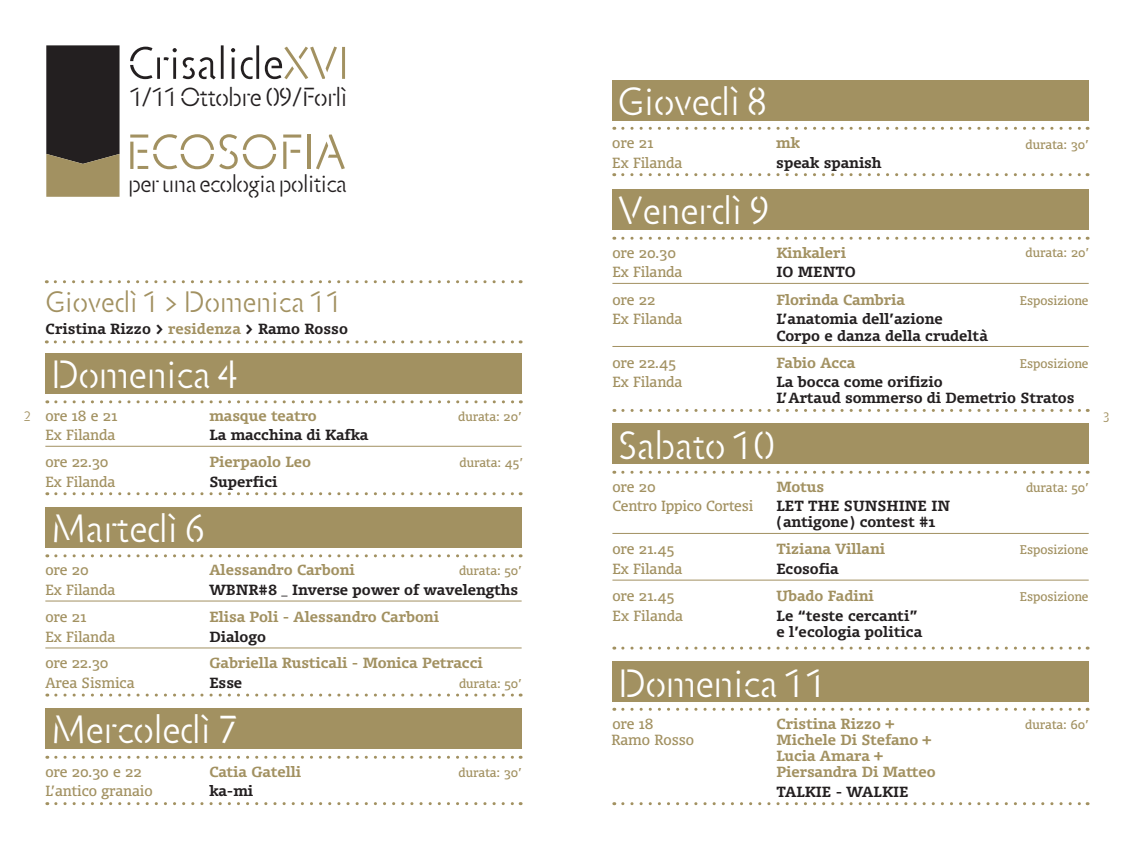
<style>
.page{position:relative;width:1134px;height:851px;background:#fff}
.page>*{position:absolute;margin:0;border:0;box-sizing:border-box;transform-origin:0 0}
.t1{font:50px "Jigsaw Stencil";color:#a29161}
.t2{font:40px "Jigsaw Stencil";color:#fff}
.testo_corrente{font:30px "Jigsaw Stencil";letter-spacing:.005em;color:#a29161}
.t3{font:26.6px "Jigsaw Stencil";letter-spacing:-.02em;color:#231f20}
.t4{font:24.6px "Jigsaw Stencil";letter-spacing:-.02em;color:#231f20}
.orario{font:700 14px/16px "Olsen";color:#a29161}
.luogo{font:700 14px/16px "Olsen";color:#231f20}
.orario-2{font:14px "Olsen";letter-spacing:-.01em;color:#a29161}
.luogo_-_singolo{font:700 14px/16px "Olsen";color:#231f20}
.testo_corrente-2{font:700 14px "Olsen";letter-spacing:.005em;color:#231f20}
.luogo-2{font:14px "Olsen";color:#a29161}
.luogo_-_singolo-2{font:14px "Olsen";color:#a29161}
.luogo-3{font:14px "Olsen";letter-spacing:-.02em;color:#a29161}
.testo_corrente-3{font:14px "Olsen";letter-spacing:.005em;color:#a29161}
.testo_bio_corsivo{font:14px "Jigsaw Stencil";color:#a29161}
.info_spettacolo{font:12px "Olsen";color:#a29161}
.s1{color:#a29161}
</style>
<div class="page">
<svg style="left:46px;top:45px;width:74px;height:152px;background:#453e32"></svg>
<svg style="left:130px;top:45px;width:215px;height:34px"></svg>
<div style="left:612px;top:189px;width:477px;height:41px;background:#a29161"></div>
<div style="left:612px;top:423px;width:477px;height:41px;background:#a29161"></div>
<div style="left:612px;top:661px;width:476px;height:41px;background:#a29161"></div>
<hr style="left:612px;top:283px;width:477px;height:1px;background:#a29161">
<hr style="left:612px;top:533px;width:477px;height:1px;background:#a29161">
<svg style="left:623px;top:802px;width:465px;height:3px"></svg>
<svg style="left:623px;top:409px;width:465px;height:3px"></svg>
<hr style="left:612px;top:346px;width:477px;height:1px;background:#a29161">
<hr style="left:612px;top:579px;width:477px;height:1px;background:#a29161">
<svg style="left:623px;top:237px;width:465px;height:3px"></svg>
<svg style="left:623px;top:470px;width:465px;height:3px"></svg>
<div style="left:612px;top:80px;width:477px;height:41px;background:#a29161"></div>
<svg style="left:623px;top:173px;width:465px;height:3px"></svg>
<svg style="left:623px;top:127px;width:465px;height:3px"></svg>
<svg style="left:623px;top:707px;width:465px;height:3px"></svg>
<svg style="left:623px;top:646px;width:465px;height:3px"></svg>
<div style="left:45px;top:353px;width:477px;height:41px;background:#a29161"></div>
<div style="left:45px;top:507px;width:477px;height:41px;background:#a29161"></div>
<div style="left:45px;top:708px;width:477px;height:40px;background:#a29161"></div>
<hr style="left:45px;top:446px;width:477px;height:1px;background:#a29161">
<svg style="left:56px;top:802px;width:465px;height:3px"></svg>
<svg style="left:56px;top:693px;width:465px;height:3px"></svg>
<hr style="left:45px;top:647px;width:477px;height:1px;background:#a29161">
<svg style="left:56px;top:492px;width:465px;height:3px"></svg>
<svg style="left:56px;top:400px;width:465px;height:3px"></svg>
<hr style="left:45px;top:600px;width:477px;height:1px;background:#a29161">
<svg style="left:56px;top:554px;width:465px;height:3px"></svg>
<svg style="left:56px;top:755px;width:465px;height:3px"></svg>
<svg style="left:55px;top:280px;width:466px;height:3px"></svg>
<svg style="left:55px;top:340px;width:466px;height:3px"></svg>
<p class="t3" style="left:129px;top:83px;width:220px">1/11 Ottobre 09 /Forlì</p>
<p class="t1" style="left:126px;top:124px;width:222px">ECOSOFIA</p>
<p class="t2" style="left:618px;top:79px;width:151px">Giovedì 8</p>
<p class="orario-2" style="left:612px;top:134px;width:42px">ore 21</p>
<p class="orario" style="left:776px;top:134px;width:25px">mk</p>
<p class="luogo_-_singolo-2" style="left:612px;top:153px;width:71px">Ex Filanda</p>
<p class="luogo_-_singolo" style="left:776px;top:154px;width:107px">speak spanish</p>
<p class="info_spettacolo" style="left:1026px;top:137px;width:64px">durata: 30’</p>
<p class="t4" style="left:128px;top:170px;width:220px">per una ecologia politica</p>
<p class="t2" style="left:618px;top:188px;width:154px">Venerdì 9</p>
<p class="testo_corrente" style="left:45px;top:285px;width:298px">Giovedì 1 &gt; Domenica 11</p>
<p class="testo_corrente-2" style="left:45px;top:319px;width:304px">Cristina Rizzo &gt; <span class="s1">residenza</span> &gt; Ramo Rosso</p>
<p class="orario-2" style="left:612px;top:243px;width:65px">ore 20.30</p>
<p class="orario" style="left:776px;top:244px;width:71px">Kinkaleri</p>
<p class="luogo-2" style="left:612px;top:263px;width:71px">Ex Filanda</p>
<p class="luogo" style="left:776px;top:264px;width:81px">IO MENTO</p>
<p class="orario-2" style="left:612px;top:290px;width:44px">ore 22</p>
<p class="orario" style="left:776px;top:291px;width:130px">Florinda Cambria</p>
<p class="luogo-2" style="left:612px;top:310px;width:71px">Ex Filanda</p>
<p class="luogo" style="left:776px;top:311px;width:213px">L’anatomia dell’azione<br>Corpo e danza della crudeltà</p>
<p class="info_spettacolo" style="left:1026px;top:245px;width:65px">durata: 20’</p>
<p class="info_spettacolo" style="left:1020px;top:293px;width:70px">Esposizione</p>
<p class="t2" style="left:51px;top:352px;width:189px">Domenica 4</p>
<p class="orario-2" style="left:612px;top:353px;width:65px">ore 22.45</p>
<p class="orario" style="left:776px;top:354px;width:80px">Fabio Acca</p>
<p class="luogo_-_singolo-2" style="left:612px;top:373px;width:71px">Ex Filanda</p>
<p class="luogo_-_singolo" style="left:776px;top:373px;width:300px">La bocca come orifizio<br>L’Artaud sommerso di Demetrio Stratos</p>
<p class="info_spettacolo" style="left:1020px;top:355px;width:70px">Esposizione</p>
<p class="orario-2" style="left:45px;top:406px;width:73px">ore 18 e 21</p>
<p class="orario" style="left:209px;top:407px;width:109px">masque teatro</p>
<p class="luogo-2" style="left:45px;top:426px;width:71px">Ex Filanda</p>
<p class="luogo" style="left:209px;top:426px;width:160px">La macchina di Kafka</p>
<p class="info_spettacolo" style="left:458px;top:408px;width:65px">durata: 20’</p>
<p class="testo_bio_corsivo" style="left:23px;top:409px;width:9px">2</p>
<p class="testo_bio_corsivo" style="left:1102px;top:409px;width:9px">3</p>
<p class="t2" style="left:618px;top:423px;width:158px">Sabato 10</p>
<p class="orario-2" style="left:45px;top:452px;width:65px">ore 22.30</p>
<p class="orario" style="left:209px;top:453px;width:103px">Pierpaolo Leo</p>
<p class="luogo_-_singolo-2" style="left:45px;top:472px;width:71px">Ex Filanda</p>
<p class="luogo_-_singolo" style="left:209px;top:473px;width:70px">Superfici</p>
<p class="info_spettacolo" style="left:460px;top:455px;width:65px">durata: 45’</p>
<p class="orario-2" style="left:612px;top:477px;width:45px">ore 20</p>
<p class="orario" style="left:776px;top:478px;width:49px">Motus</p>
<p class="luogo-3" style="left:612px;top:497px;width:142px">Centro Ippico Cortesi</p>
<p class="luogo" style="left:776px;top:498px;width:133px">Let the sunshine</p>
<p class="info_spettacolo" style="left:1026px;top:480px;width:64px">durata: 50’</p>
<p class="luogo" style="left:776px;top:498px;width:165px;text-indent:155px">in (antigone) contest #1</p>
<p class="t2" style="left:51px;top:506px;width:156px">Martedì 6</p>
<p class="orario-2" style="left:612px;top:540px;width:63px">ore 21.45</p>
<p class="orario" style="left:776px;top:541px;width:110px">Tiziana Villani</p>
<p class="luogo-2" style="left:612px;top:560px;width:71px">Ex Filanda</p>
<p class="luogo" style="left:776px;top:560px;width:64px">Ecosofia</p>
<p class="info_spettacolo" style="left:1020px;top:542px;width:70px">Esposizione</p>
<p class="info_spettacolo" style="left:1020px;top:588px;width:70px">Esposizione</p>
<p class="orario-2" style="left:45px;top:561px;width:45px">ore 20</p>
<p class="orario" style="left:209px;top:561px;width:147px">Alessandro Carboni</p>
<p class="luogo-2" style="left:45px;top:581px;width:71px">Ex Filanda</p>
<p class="luogo" style="left:209px;top:581px;width:310px">WBNR#8 _ Inverse power of wavelengths</p>
<p class="info_spettacolo" style="left:459px;top:562px;width:64px">durata: 50’</p>
<p class="orario-2" style="left:612px;top:587px;width:63px">ore 21.45</p>
<p class="orario" style="left:776px;top:587px;width:99px">Ubado Fadini</p>
<p class="testo_corrente-3" style="left:612px;top:607px;width:72px">Ex Filanda</p>
<p class="testo_corrente-2" style="left:776px;top:606px;width:142px">Le “teste cercanti”</p>
<p class="testo_corrente-2" style="left:776px;top:622px;width:147px">e l’ecologia politica</p>
<p class="orario-2" style="left:45px;top:608px;width:42px">ore 21</p>
<p class="orario" style="left:209px;top:608px;width:231px">Elisa Poli - Alessandro Carboni</p>
<p class="luogo-2" style="left:45px;top:627px;width:71px">Ex Filanda</p>
<p class="luogo" style="left:209px;top:628px;width:58px">Dialogo</p>
<p class="orario-2" style="left:45px;top:654px;width:65px">ore 22.30</p>
<p class="orario" style="left:209px;top:654px;width:275px">Gabriella Rusticali - Monica Petracci</p>
<p class="luogo_-_singolo-2" style="left:45px;top:673px;width:91px">Area Sismica</p>
<p class="luogo_-_singolo" style="left:209px;top:674px;width:34px">Esse</p>
<p class="info_spettacolo" style="left:459px;top:675px;width:64px">durata: 50’</p>
<p class="t2" style="left:51px;top:707px;width:189px">Mercoledì 7</p>
<p class="orario-2" style="left:45px;top:762px;width:97px">ore 20.30 e 22</p>
<p class="orario" style="left:209px;top:763px;width:93px">Catia Gatelli</p>
<p class="luogo_-_singolo-2" style="left:45px;top:782px;width:109px">L’antico granaio</p>
<p class="luogo_-_singolo" style="left:209px;top:782px;width:45px">ka-mi</p>
<p class="info_spettacolo" style="left:459px;top:764px;width:64px">durata: 30’</p>
<p class="t2" style="left:618px;top:660px;width:210px">Domenica 11</p>
<p class="orario-2" style="left:612px;top:714px;width:43px">ore 18</p>
<p class="orario" style="left:776px;top:715px;width:161px">Cristina Rizzo +<br>Michele Di Stefano +<br>Lucia Amara +<br>Piersandra Di Matteo</p>
<p class="luogo_-_singolo" style="left:776px;top:782px;width:134px">TALKIE - WALKIE</p>
<p class="testo_corrente-3" style="left:612px;top:730px;width:84px">Ramo Rosso</p>
<p class="info_spettacolo" style="left:1025px;top:716px;width:65px">durata: 60’</p>
</div>
